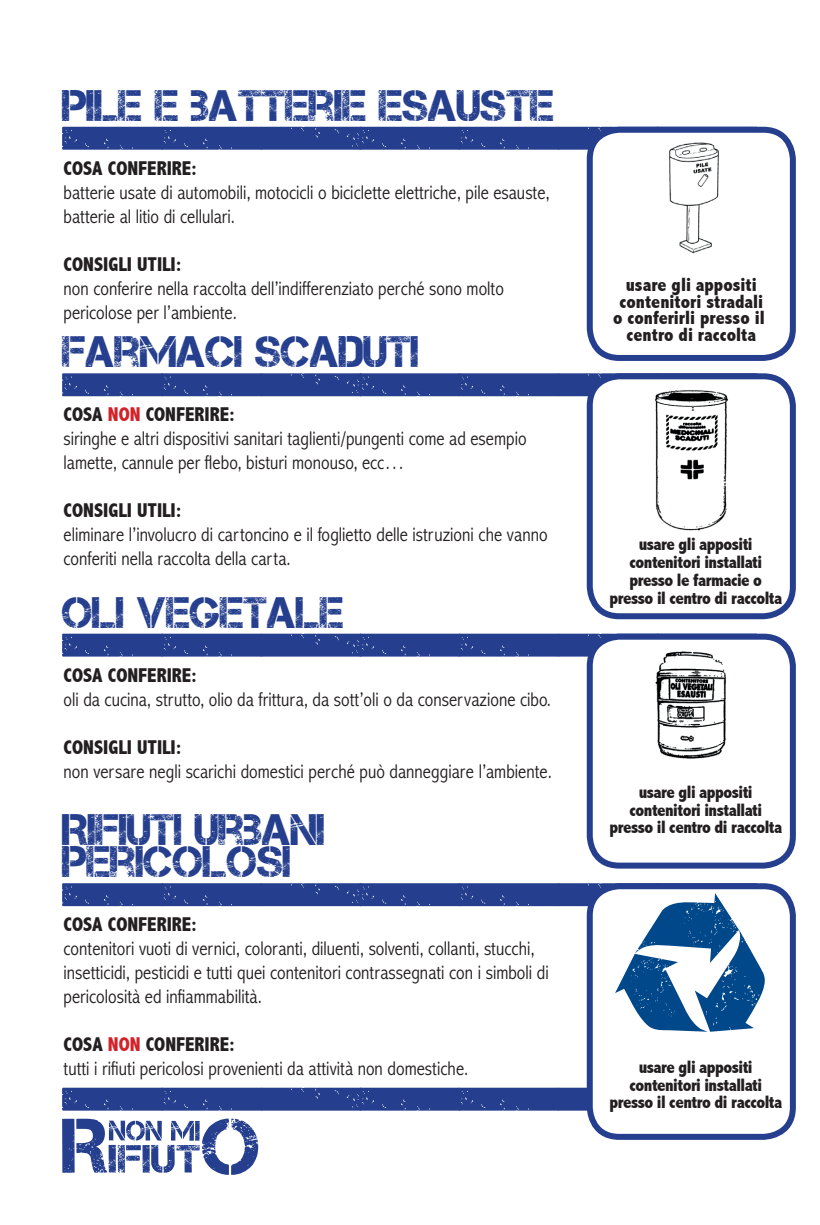
<style>
.page{position:relative;width:820px;height:1225px;background:#fff}
.page>*{position:absolute;margin:0;border:0;box-sizing:border-box;transform-origin:0 0}
.t1{font:44px/32px "Captureit";color:#253f8e}
.t2{font:300 condensed 20px/24px "Abadi MT Std";color:#231f20}
.t3{font:800 condensed 19.2px "Abadi";color:#231f20}
.t4{font:800 condensed 18px/18px "Abadi";letter-spacing:-.03em;color:#231f20;text-align:center}
.s1{font-family:"Abadi";font-weight:800}
.s2{font-family:"Abadi";font-weight:800;color:#d1232a}
.s3{font-size:18px}
</style>
<div class="page">
<svg style="left:62px;top:1118px;width:196px;height:56px"></svg>
<div style="left:62px;top:127px;width:548px;height:23px;background:#253f8e"></div>
<div style="left:62px;top:1087px;width:524px;height:23px;background:#253f8e"></div>
<svg style="left:62px;top:373px;width:548px;height:23px;background:#294390"></svg>
<svg style="left:62px;top:633px;width:548px;height:23px;background:#2d4692"></svg>
<div style="left:589px;top:130px;width:203px;height:228px;background:#fff;border-radius:30px"></div>
<div style="left:586px;top:127px;width:209px;height:234px;border:6px solid #253f8e;border-radius:30px"></div>
<img style="left:669px;top:142px;width:50px;height:112px">
<div style="left:589px;top:376px;width:203px;height:240px;background:#fff;border-radius:30px"></div>
<div style="left:586px;top:373px;width:209px;height:246px;border:6px solid #253f8e;border-radius:30px"></div>
<img style="left:655px;top:390px;width:73px;height:141px">
<div style="left:589px;top:636px;width:203px;height:229px;background:#fff;border-radius:30px"></div>
<div style="left:586px;top:633px;width:209px;height:235px;border:6px solid #253f8e;border-radius:30px"></div>
<img style="left:655px;top:651px;width:72px;height:108px">
<div style="left:586px;top:883px;width:209px;height:256px;border:6px solid #253f8e;border-radius:30px"></div>
<svg style="left:62px;top:883px;width:702px;height:148px"></svg>
<p class="t1" style="left:62px;top:89px;width:493px">PILE E BATTERIE ESAUSTE</p>
<p class="t2" style="left:63px;top:156px;width:487px"><span class="s1">COSA CONFERIRE:<br></span>batterie usate di automobili, motocicli o biciclette elettriche, pile esauste, batterie al litio di cellulari.</p>
<p class="t2" style="left:64px;top:252px;width:441px"><span class="s1">CONSIGLI UTILI:<br></span>non conferire nella raccolta dell’indifferenziato perché sono molto pericolose per l’ambiente.</p>
<p class="t1" style="left:62px;top:336px;width:358px">FARMACI SCADUTI</p>
<p class="t2" style="left:63px;top:403px;width:464px"><span class="s1">COSA</span> <span class="s2">NON</span> <span class="s1">CONFERIRE:<br></span>siringhe e altri dispositivi sanitari taglienti/pungenti come ad esempio lamette, cannule per flebo, bisturi monouso, ecc…</p>
<p class="t2" style="left:63px;top:499px;width:485px"><span class="s1">CONSIGLI UTILI:<br></span>eliminare l’involucro di cartoncino e il foglietto delle istruzioni che vanno conferiti nella raccolta della carta.</p>
<p class="t1" style="left:62px;top:596px;width:283px">OLI VEGETALE</p>
<p class="t2" style="left:63px;top:663px;width:489px"><span class="s1">COSA CONFERIRE:<br></span>oli da cucina, strutto, olio da frittura, da sott’oli o da conservazione cibo.</p>
<p class="t2" style="left:64px;top:735px;width:489px"><span class="s1">CONSIGLI UTILI:<br></span>non versare negli scarichi domestici perché può danneggiare l’ambiente.</p>
<p class="t1" style="left:62px;top:813px;width:264px">RIFIUTI URBANI<br>PERICOLOSI</p>
<p class="t2" style="left:63px;top:913px;width:486px"><span class="s1">COSA CONFERIRE:<br></span>contenitori vuoti di vernici, coloranti, diluenti, solventi, collanti, stucchi, insetticidi, pesticidi e tutti quei contenitori contrassegnati con i simboli di pericolosità ed infiammabilità.</p>
<p class="t2" style="left:63px;top:1033px;width:406px"><span class="s1">COSA</span> <span class="s2">NON</span> <span class="s1">CONFERIRE:<br></span>tutti i rifiuti pericolosi provenienti da attività non domestiche.</p>
<p class="t3" style="left:625px;top:273px;width:140px">usare gli appositi <span class="s3">i</span></p>
<p class="t3" style="left:619px;top:290px;width:145px">contenitori stradali</p>
<p class="t3" style="left:612px;top:307px;width:153px">o conferirli presso il</p>
<p class="t3" style="left:626px;top:324px;width:131px">centro di raccolta</p>
<p class="t4" style="left:760px;top:311px;width:10px">o</p>
<p class="t4" style="left:609px;top:535px;width:174px">usare gli appositi contenitori installatii presso le farmacie o presso il centro di raccolta</p>
<p class="t4" style="left:739px;top:571px;width:47px">o accolta</p>
<p class="t4" style="left:638px;top:782px;width:127px">usare gli appositi i</p>
<p class="t4" style="left:629px;top:800px;width:134px">contenitori installati</p>
<p class="t4" style="left:609px;top:817px;width:174px">presso il centro di raccolta</p>
<p class="t4" style="left:760px;top:819px;width:10px">o</p>
<p class="t4" style="left:609px;top:1058px;width:174px;line-height:17.4px">usare gli appositi contenitori installati presso il centro di raccolta</p>
<p class="t4" style="left:760px;top:1090px;width:10px">o</p>
</div>
